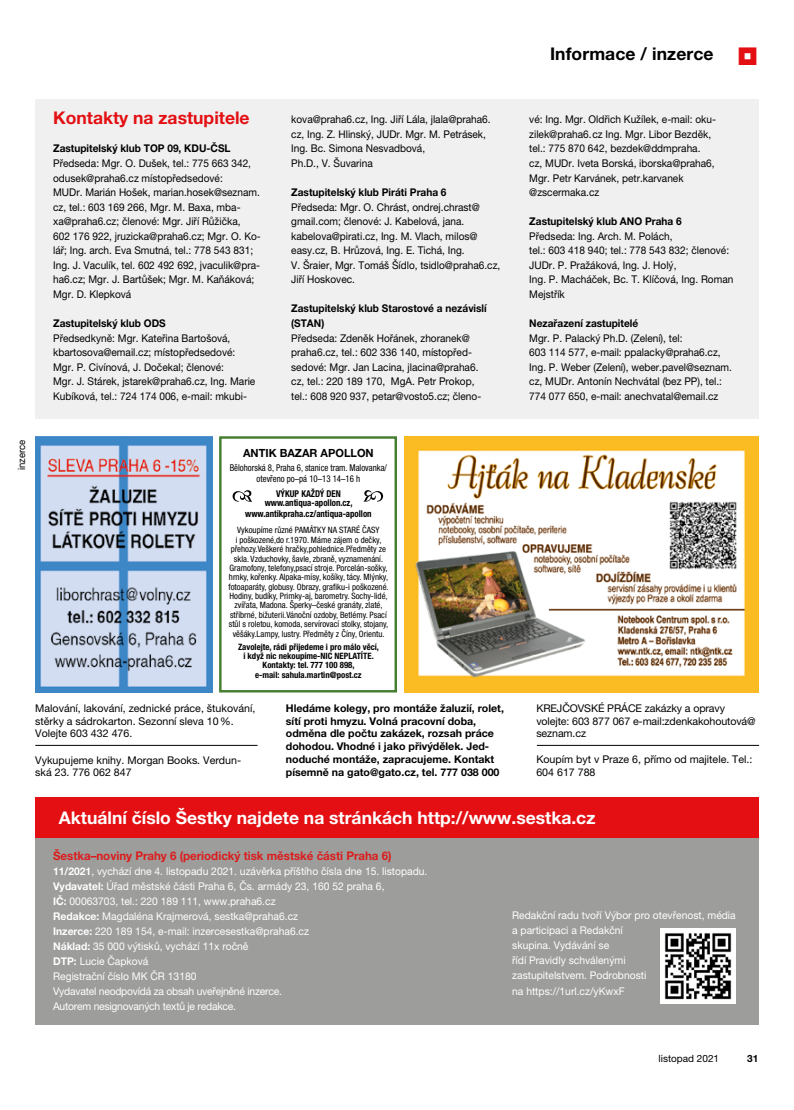
<style>
.page{position:relative;width:794px;height:1110px;background:#fff}
.page>*{position:absolute;margin:0;border:0;box-sizing:border-box;transform-origin:0 0}
.t1{font:700 17.5px "Helvetica Neue LT Pro";color:#fff}
.t2{font:700 17.5px "Helvetica Neue LT Pro";color:#e30f13}
.t3{font:700 17.5px "Helvetica Neue LT Pro";letter-spacing:.005em;color:#000}
.t4{font:700 11.88px "Helvetica Neue LT Pro";color:#dc1c1c}
.t5{font:700 11.25px "Helvetica Neue LT Pro";color:#000}
.t6{font:10.62px/14.5px "Helvetica Neue LT Pro";color:#000;scale:.95 1}
.t7{font:10.62px/15px "Helvetica Neue LT Pro";color:#fff}
.t8{font:10.62px/12.8px "Helvetica Neue LT Pro";color:#000}
.t9{font:700 10.62px/12.8px "Helvetica Neue LT Pro";color:#000}
.t10{font:700 10.62px/14.5px "Helvetica Neue LT Pro";color:#000;scale:.95 1}
.t11{font:10px "Helvetica Neue LT Pro";color:#000}
.t12{font:10px "Helvetica Neue LT Pro";color:#000;scale:.95 1}
.t13{font:700 10px "Helvetica Neue LT Pro";color:#000}
.t14{font:700 condensed 9.38px/9.4px "Helvetica Neue LT Pro";color:#000;text-align:center;scale:.94 1}
.t15{font:condensed 9.38px/10.6px "Helvetica Neue LT Pro";color:#000;text-align:center;scale:.94 1}
.t16{font:condensed 8.75px/9.4px "Helvetica Neue LT Pro";color:#000;text-align:center}
.t17{font:700 condensed 8.75px/9.4px "Helvetica Neue LT Pro";color:#000;text-align:center}
.s1{font-weight:700}
</style>
<div class="page">
<div style="left:35px;top:99px;width:723px;height:320px;background:#f0f0f0"></div>
<div style="left:35px;top:818px;width:723px;height:206px;background:#9d9d9c"></div>
<div style="left:35px;top:797px;width:723px;height:40px;background:#e30f13"></div>
<img style="left:661px;top:928px;width:74px;height:74px">
<img style="left:404px;top:436px;width:354px;height:254px">
<svg style="left:233px;top:490px;width:19px;height:11px"></svg>
<svg style="left:364px;top:490px;width:19px;height:11px"></svg>
<div style="left:219px;top:436px;width:178px;height:256px;border:2px solid #447d2d"></div>
<img style="left:35px;top:436px;width:177px;height:256px">
<hr style="left:35px;top:744px;width:222px;height:1px;background:#000">
<hr style="left:537px;top:744px;width:222px;height:1px;background:#000">
<h1 class="t3" style="left:550px;top:43px;width:165px">Informace / inzerce</h1>
<h1 class="t2" style="left:53px;top:106px;width:198px">Kontakty na zastupitele</h1>
<p class="t10" style="left:53px;top:141px;width:188px">Zastupitelský klub TOP 09, KDU-ČSL</p>
<p class="t6" style="left:53px;top:156px;width:220px">Předseda: Mgr. O. Dušek, tel.: 775 663 342, odusek@praha6.cz místopředsedové:<br>MUDr. Marián Hošek, marian.hosek@seznam. cz, tel.: 603 169 266, Mgr. M. Baxa, mba&shy;xa@praha6.cz; členové: Mgr. Jiří Růžička,<br>602 176 922, jruzicka@praha6.cz; Mgr. O. Ko&shy;lář; Ing. arch. Eva Smutná, tel.: 778 543 831; Ing. J. Vaculík, tel. 602 492 692, jvaculik@pra&shy;ha6.cz; Mgr. J. Bartůšek; Mgr. M. Kaňáková; Mgr. D. Klepková</p>
<p class="t10" style="left:53px;top:315px;width:120px">Zastupitelský klub ODS</p>
<p class="t6" style="left:53px;top:330px;width:214px">Předsedkyně: Mgr. Kateřina Bartošová, kbartosova@email.cz; místopředsedové:<br>Mgr. P. Civínová, J. Dočekal; členové:<br>Mgr. J. Stárek, jstarek@praha6.cz, Ing. Marie Kubíková, tel.: 724 174 006, e-mail: mkubi-</p>
<p class="t6" style="left:291px;top:112px;width:211px">kova@praha6.cz, Ing. Jiří Lála, jlala@praha6. cz, Ing. Z. Hlinský, JUDr. Mgr. M. Petrásek, Ing. Bc. Simona Nesvadbová,<br>Ph.D., V. Šuvarina</p>
<p class="t10" style="left:291px;top:185px;width:165px">Zastupitelský klub Piráti Praha 6</p>
<p class="t6" style="left:291px;top:199px;width:222px">Předseda: Mgr. O. Chrást, ondrej.chrast@ gmail.com; členové: J. Kabelová, jana. kabelova@pirati.cz, Ing. M. Vlach, milos@ easy.cz, B. Hrůzová, Ing. E. Tichá, Ing.<br>V. Šraier, Mgr. Tomáš Šídlo, tsidlo@praha6.cz, Jiří Hoskovec.</p>
<p class="t10" style="left:291px;top:301px;width:207px">Zastupitelský klub Starostové a nezávislí (STAN)</p>
<p class="t6" style="left:291px;top:330px;width:202px">Předseda: Zdeněk Hořánek, zhoranek@ praha6.cz, tel.: 602 336 140, místopřed&shy;sedové: Mgr. Jan Lacina, jlacina@praha6. cz, tel.: 220 189 170, MgA. Petr Prokop, tel.: 608 920 937, petar@vosto5.cz; členo-</p>
<p class="t6" style="left:529px;top:112px;width:198px">vé: Ing. Mgr. Oldřich Kužílek, e-mail: oku&shy;zilek@praha6.cz Ing. Mgr. Libor Bezděk, tel.: 775 870 642, bezdek@ddmpraha. cz, MUDr. Iveta Borská, iborska@praha6, Mgr. Petr Karvánek, petr.karvanek @zscermaka.cz</p>
<p class="t10" style="left:529px;top:214px;width:162px">Zastupitelský klub ANO Praha 6</p>
<p class="t6" style="left:529px;top:228px;width:216px">Předseda: Ing. Arch. M. Polách,<br>tel.: 603 418 940; tel.: 778 543 832; členové:<br>JUDr. P. Pražáková, Ing. J. Holý,<br>Ing. P. Macháček, Bc. T. Klíčová, Ing. Roman<br>Mejstřík</p>
<p class="t10" style="left:529px;top:315px;width:116px">Nezařazení zastupitelé</p>
<p class="t6" style="left:529px;top:330px;width:215px">Mgr. P. Palacký Ph.D. (Zelení), tel:<br>603 114 577, e-mail: ppalacky@praha6.cz, Ing. P. Weber (Zelení), weber.pavel@seznam. cz, MUDr. Antonín Nechvátal (bez PP), tel.:<br>774 077 650, e-mail: anechvatal@email.cz</p>
<p class="t12" style="left:16px;top:470px;width:34px;rotate:-90deg">inzerce</p>
<p class="t5" style="left:243px;top:445px;width:132px">ANTIK BAZAR APOLLON</p>
<p class="t15" style="left:230px;top:462px;width:169px">Bělohorská 8, Praha 6, stanice tram. Malovanka/ otevřeno po–pá 10–13 14–16 h</p>
<p class="t14" style="left:265px;top:488px;width:95px">VÝKUP KAŽDÝ DEN www.antiqua-apollon.cz,</p>
<p class="t14" style="left:245px;top:508px;width:136px">www.antikpraha.cz/antiqua-apollon</p>
<p class="t16" style="left:228px;top:525px;width:162px">Vykoupíme různé PAMÁTKY NA STARÉ ČASY<br>i poškozené,do r.1970. Máme zájem o dečky, přehozy.Veškeré hračky,pohlednice.Předměty ze skla. Vzduchovky, šavle, zbraně, vyznamenání.<br>Gramofony, telefony,psací stroje. Porcelán-sošky, hrnky, kořenky. Alpaka-mísy, košíky, tácy. Mlýnky, fotoaparáty, globusy. Obrazy, grafiku-i poškozené.<br>Hodiny, budíky, Primky-aj, barometry. Sochy-lidé, zvířata, Madona. Šperky–české granáty, zlaté, stříbrné, bižuterii.Vánoční ozdoby, Betlémy. Psací stůl s roletou, komoda, servírovací stolky, stojany, věšáky.Lampy, lustry. Předměty z Číny, Orientu.</p>
<p class="t17" style="left:238px;top:641px;width:142px">Zavolejte, rádi přijedeme i pro málo věcí, i když nic nekoupíme-NIC NEPLATÍTE.<br>Kontakty: tel. 777 100 898,<br>e-mail: sahula.martin@post.cz</p>
<p class="t8" style="left:35px;top:701px;width:222px">Malování, lakování, zednické práce, štukování, stěrky a sádrokarton. Sezonní sleva 10%.<br>Volejte 603 432 476.</p>
<p class="t8" style="left:35px;top:753px;width:207px">Vykupujeme knihy. Morgan Books. Verdun&shy;ská 23. 776 062 847</p>
<p class="t9" style="left:286px;top:701px;width:219px">Hledáme kolegy, pro montáže žaluzií, rolet, sítí proti hmyzu. Volná pracovní doba, odměna dle počtu zakázek, rozsah práce dohodou. Vhodné i jako přivýdělek. Jed&shy;noduché montáže, zapracujeme. Kontakt písemně na gato@gato.cz, tel. 777 038 000</p>
<p class="t8" style="left:536px;top:701px;width:221px">KREJČOVSKÉ PRÁCE zakázky a opravy volejte: 603 877 067 e-mail:zdenkakohoutová@ seznam.cz</p>
<p class="t8" style="left:536px;top:752px;width:217px">Koupím byt v Praze 6, přímo od majitele. Tel.:<br>604 617 788</p>
<h1 class="t1" style="left:59px;top:806px;width:538px">Aktuální číslo Šestky najdete na stránkách http://www.sestka.cz</h1>
<p class="t4" style="left:53px;top:848px;width:340px">Šestka–noviny Prahy 6 (periodický tisk městské části Praha 6)</p>
<p class="t7" style="left:53px;top:863px;width:376px"><span class="s1">11/2021</span>, vychází dne 4. listopadu 2021. uzávěrka příštího čísla dne 15. listopadu.<br><span class="s1">Vydavatel:</span> Úřad městské části Praha 6, Čs. armády 23, 160 52 praha 6,<br><span class="s1">IČ:</span> 00063703, tel.: 220 189 111, www.praha6.cz<br><span class="s1">Redakce:</span> Magdaléna Krajmerová, sestka@praha6.cz<br><span class="s1">Inzerce:</span> 220 189 154, e-mail: inzercesestka@praha6.cz<br><span class="s1">Náklad:</span> 35 000 výtisků, vychází 11x ročně<br><span class="s1">DTP:</span> Lucie Čapková<br>Registrační číslo MK ČR 13180<br>Vydavatel neodpovídá za obsah uveřejněné inzerce.<br>Autorem nesignovaných textů je redakce.</p>
<p class="t7" style="left:512px;top:907px;width:225px">Redakční radu tvoří Výbor pro otevřenost, média a participaci a Redakční<br>skupina. Vydávání se<br>řídí Pravidly schválenými<br>zastupitelstvem. Podrobnosti<br>na https://1url.cz/yKwxF</p>
<p class="t11" style="left:658px;top:1052px;width:62px">listopad 2021</p>
<p class="t13" style="left:747px;top:1051px;width:13px">31</p>
</div>
